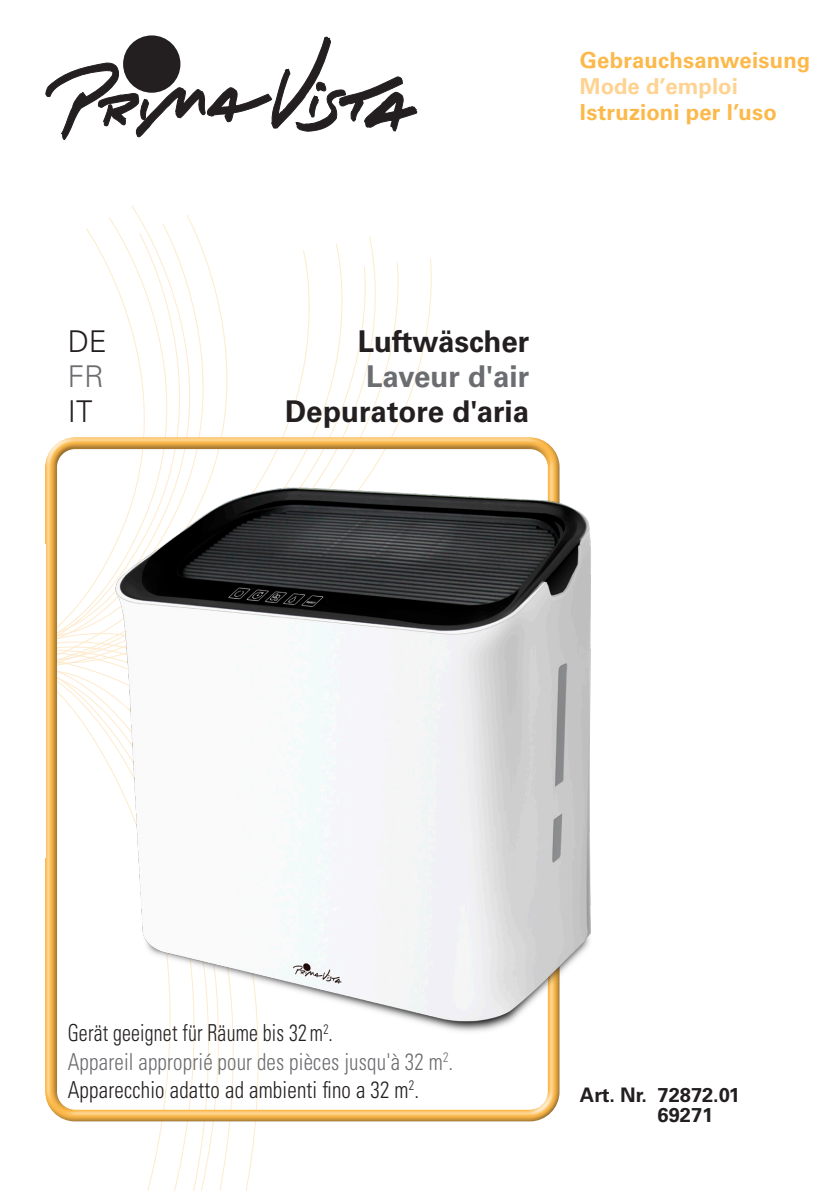
<style>
.page{position:relative;width:840px;height:1191px;background:#fff}
.page>*{position:absolute;margin:0;border:0;box-sizing:border-box;transform-origin:0 0}
.t1{font:700 30px "Univers LT Std";color:#231f20}
.t2{font:700 30px "Univers LT Std";color:#6c6d70}
.t3{font:300 30px "Univers LT Std";color:#231f20}
.t4{font:300 30px "Univers LT Std";color:#6c6d70}
.Lan_Sihi_12PT_FR{font:300 condensed 23.4px "Univers LT Std";letter-spacing:.01em;color:#6c6d70;scale:.9 1}
.Lan_Sihi_12PT_DE{font:300 condensed 23.4px "Univers LT Std";letter-spacing:.01em;color:#231f20;scale:.9 1}
.Lan_Sihi_12PT_DE-2{font:300 condensed 23.4px "Univers LT Std";letter-spacing:.01em;color:#231f20;scale:.85 1}
.Lan_Kapiteltitel_Grü{font:700 22px "Univers LT Std";letter-spacing:.01em;color:#fcb94b}
.Lan_Kapiteltitel_Grü-2{font:700 22px "Univers LT Std";color:#fed391}
.t5{font:700 20px "Univers LT Std";color:#231f20}
</style>
<div class="page">
<svg style="left:147px;top:1123px;width:109px;height:68px"></svg>
<svg style="left:102px;top:257px;width:330px;height:153px"></svg>
<div style="left:44px;top:437px;width:518px;height:686px;background:#231f20;opacity:.75"></div>
<svg style="left:45px;top:36px;width:372px;height:104px"></svg>
<div style="left:123px;top:35px;width:57px;height:58px;background:#231f20;border-radius:50%"></div>
<img style="left:44px;top:410px;width:547px;height:668px">
<div style="left:0;top:544px;width:45px;height:314px;background:#fff"></div>
<p class="Lan_Kapiteltitel_Grü" style="left:579px;top:48px;width:232px">Gebrauchsanweisung</p>
<p class="Lan_Kapiteltitel_Grü-2" style="left:579px;top:73px;width:159px">Mode d’emploi</p>
<p class="Lan_Kapiteltitel_Grü" style="left:579px;top:99px;width:198px">Istruzioni per l’uso</p>
<p class="t3" style="left:68px;top:323px;width:41px">DE</p>
<p class="t1" style="left:357px;top:324px;width:173px">Luftwäscher</p>
<p class="t4" style="left:68px;top:358px;width:37px">FR</p>
<p class="t2" style="left:366px;top:359px;width:164px">Laveur d'air</p>
<p class="t3" style="left:68px;top:393px;width:26px">IT</p>
<p class="t1" style="left:285px;top:393px;width:245px">Depuratore d'aria</p>
<p class="Lan_Sihi_12PT_DE-2" style="left:68px;top:1019px;width:313px">Gerät geeignet für Räume bis 32m<sup>2</sup>.</p>
<p class="Lan_Sihi_12PT_FR" style="left:68px;top:1047px;width:429px">Appareil approprié pour des pièces jusqu'à 32 m<sup>2</sup>.</p>
<p class="Lan_Sihi_12PT_DE" style="left:68px;top:1075px;width:391px">Apparecchio adatto ad ambienti fino a 32 m<sup>2</sup>.</p>
<p class="t5" style="left:579px;top:1082px;width:161px">Art. Nr. 72872.01</p>
<p class="t5" style="left:657px;top:1102px;width:57px">69271</p>
</div>
